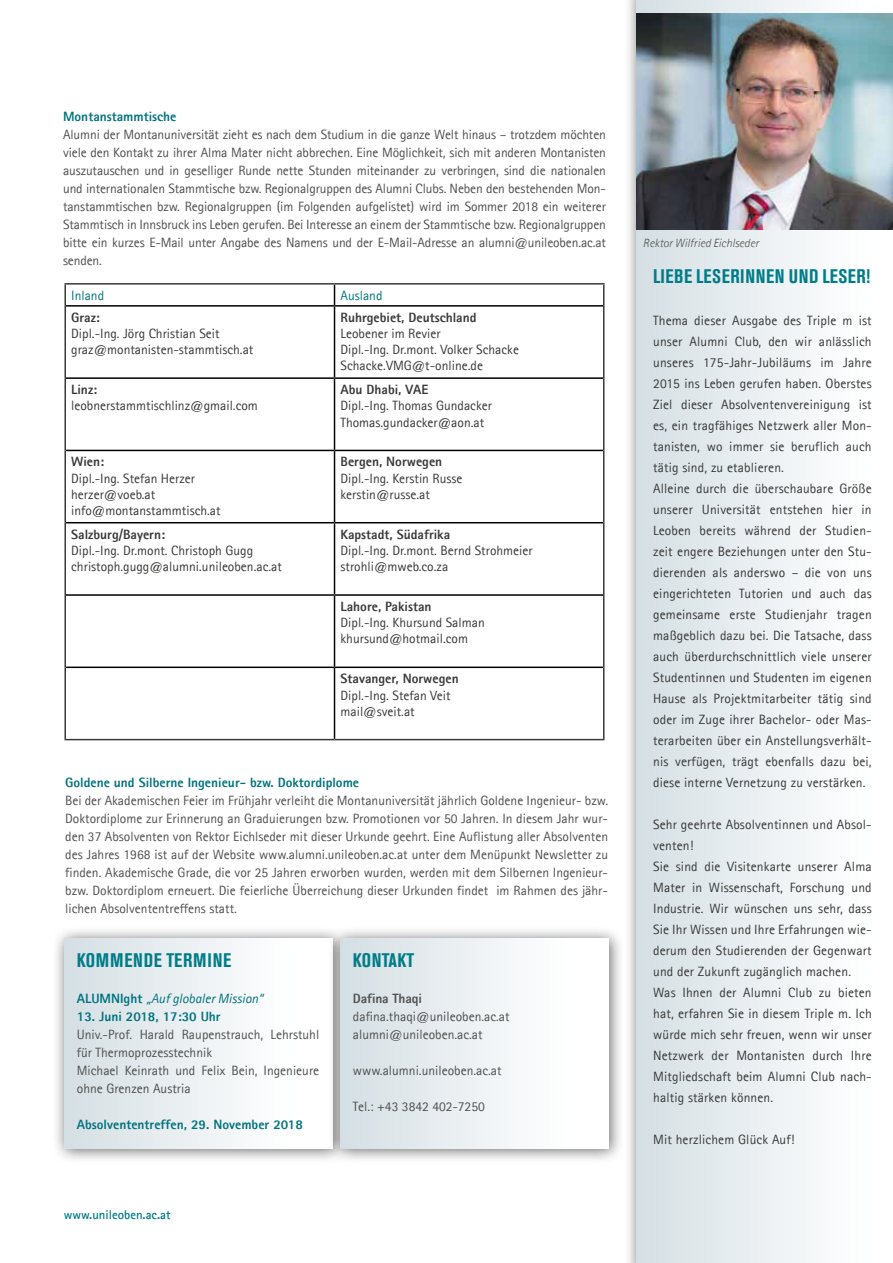
<style>
.page{position:relative;width:893px;height:1263px;background:#fff}
.page>*{position:absolute;margin:0;border:0;box-sizing:border-box;transform-origin:0 0}
.t1{font:700 condensed 19.5px "Akzidenz Grotesk BE";letter-spacing:.03em;color:#007c88}
.t2{font:700 condensed 19.5px "Akzidenz Grotesk BE";color:#007c88}
.t3{font:13.5px/21px "Agfa Rotis Sans Serif";letter-spacing:.01em;color:#3a3938}
.t4{font:13.5px/18px "Agfa Rotis Sans Serif";color:#50504f;text-align:justify}
.t5{font:800 13.5px "Agfa Rotis Sans Serif";color:#3a3938}
.t6{font:800 13.5px "Agfa Rotis Sans Serif";color:#00737e}
.t7{font:italic 13.5px "Agfa Rotis Sans Serif";color:#00737e}
.t8{font:13.5px "Agfa Rotis Sans Serif";color:#00737e}
.t9{font:800 13.5px "Agfa Rotis Sans Serif";letter-spacing:-.01em;color:#50504f}
.t10{font:700 12.75px "Agfa Rotis Sans Serif";color:#007c88}
.t11{font:italic 300 12px "Agfa Rotis Sans Serif";color:#50504f}
.s1{font-weight:800;font-style:normal}
</style>
<div class="page">
<div style="left:624px;top:0;width:269px;height:1263px;background:#000;opacity:.6"></div>
<div style="left:636px;top:0;width:257px;height:1263px;background:linear-gradient(to right,#d5dfe4,#fff)"></div>
<img style="left:636px;top:13px;width:257px;height:216px">
<div style="left:52px;top:926px;width:296px;height:238px;background:#000;opacity:.6"></div>
<div style="left:64px;top:938px;width:268px;height:210px;background:linear-gradient(to right,#d5e0e4,#fff)"></div>
<div style="left:328px;top:926px;width:296px;height:238px;background:#000;opacity:.6"></div>
<div style="left:340px;top:938px;width:268px;height:210px;background:linear-gradient(to right,#d6e0e4,#fff)"></div>
<svg style="left:334px;top:285px;width:1px;height:20px"></svg>
<hr style="left:66px;top:305px;width:268px;height:2px;background:#000">
<hr style="left:334px;top:305px;width:269px;height:2px;background:#000">
<hr style="left:334px;top:307px;width:1px;height:70px;background:#000">
<hr style="left:66px;top:377px;width:268px;height:2px;background:#000">
<hr style="left:334px;top:377px;width:269px;height:2px;background:#000">
<hr style="left:334px;top:379px;width:1px;height:71px;background:#000">
<hr style="left:66px;top:450px;width:268px;height:1px;background:#000">
<hr style="left:334px;top:450px;width:269px;height:1px;background:#000">
<hr style="left:334px;top:451px;width:1px;height:71px;background:#000">
<hr style="left:66px;top:522px;width:268px;height:1px;background:#000">
<hr style="left:334px;top:522px;width:269px;height:1px;background:#000">
<hr style="left:334px;top:523px;width:1px;height:71px;background:#000">
<hr style="left:66px;top:594px;width:268px;height:2px;background:#000">
<hr style="left:334px;top:594px;width:269px;height:2px;background:#000">
<hr style="left:334px;top:596px;width:1px;height:70px;background:#000">
<hr style="left:66px;top:666px;width:268px;height:2px;background:#000">
<hr style="left:334px;top:666px;width:269px;height:2px;background:#000">
<hr style="left:334px;top:668px;width:1px;height:71px;background:#000">
<hr style="left:64px;top:283px;width:270px;height:2px;background:#3a3938">
<hr style="left:64px;top:285px;width:2px;height:21px;background:#3a3938">
<hr style="left:334px;top:283px;width:270px;height:2px;background:#3a3938">
<svg style="left:603px;top:285px;width:1px;height:21px"></svg>
<hr style="left:64px;top:306px;width:2px;height:72px;background:#3a3938">
<hr style="left:603px;top:306px;width:1px;height:72px;background:#3a3938">
<hr style="left:64px;top:378px;width:2px;height:72px;background:#3a3938">
<hr style="left:603px;top:378px;width:1px;height:72px;background:#3a3938">
<hr style="left:64px;top:450px;width:2px;height:73px;background:#3a3938">
<hr style="left:603px;top:450px;width:1px;height:73px;background:#3a3938">
<hr style="left:64px;top:523px;width:2px;height:72px;background:#3a3938">
<hr style="left:603px;top:523px;width:1px;height:72px;background:#3a3938">
<hr style="left:64px;top:595px;width:2px;height:72px;background:#3a3938">
<hr style="left:603px;top:595px;width:1px;height:72px;background:#3a3938">
<hr style="left:64px;top:667px;width:2px;height:72px;background:#3a3938">
<hr style="left:603px;top:667px;width:1px;height:72px;background:#3a3938">
<hr style="left:64px;top:739px;width:270px;height:1px;background:#3a3938">
<hr style="left:334px;top:739px;width:270px;height:1px;background:#3a3938">
<p class="t6" style="left:63px;top:108px;width:115px">Montanstammtische</p>
<p class="t4" style="left:63px;top:125px;width:544px">Alumni der Montanuniversität zieht es nach dem Studium in die ganze Welt hinaus – trotzdem möchten viele den Kontakt zu ihrer Alma Mater nicht abbrechen. Eine Möglichkeit, sich mit anderen Montanisten auszutauschen und in geselliger Runde nette Stunden miteinander zu verbringen, sind die nationalen und internationalen Stammtische bzw. Regionalgruppen des Alumni Clubs. Neben den bestehenden Mon&shy;tanstammtischen bzw. Regionalgruppen (im Folgenden aufgelistet) wird im Sommer 2018 ein weiterer Stammtisch in Innsbruck ins Leben gerufen. Bei Interesse an einem der Stammtische bzw. Regionalgruppen bitte ein kurzes E-Mail unter Angabe des Namens und der E-Mail-Adresse an alumni@unileoben.ac.at senden.</p>
<p class="t8" style="left:71px;top:287px;width:34px">Inland</p>
<p class="t8" style="left:340px;top:287px;width:43px">Ausland</p>
<p class="t5" style="left:71px;top:309px;width:30px">Graz:</p>
<p class="t3" style="left:71px;top:325px;width:184px;line-height:16.2px">Dipl.-Ing. Jörg Christian Seit graz@montanisten-stammtisch.at</p>
<p class="t5" style="left:340px;top:309px;width:138px">Ruhrgebiet, Deutschland</p>
<p class="t3" style="left:340px;top:325px;width:180px;line-height:16.2px">Leobener im Revier<br>Dipl.-Ing. Dr.mont. Volker Schacke<br>Schacke.VMG@t-online.de</p>
<p class="t5" style="left:71px;top:381px;width:28px">Linz:</p>
<p class="t3" style="left:71px;top:395px;width:188px">leobnerstammtischlinz@gmail.com</p>
<p class="t5" style="left:71px;top:453px;width:34px">Wien:</p>
<p class="t3" style="left:71px;top:470px;width:151px;line-height:16.2px">Dipl.-Ing. Stefan Herzer herzer@voeb.at info@montanstammtisch.at</p>
<p class="t5" style="left:71px;top:526px;width:95px">Salzburg/Bayern:</p>
<p class="t3" style="left:71px;top:542px;width:212px;line-height:16.2px">Dipl.-Ing. Dr.mont. Christoph Gugg christoph.gugg@alumni.unileoben.ac.at</p>
<p class="t5" style="left:340px;top:381px;width:90px">Abu Dhabi, VAE</p>
<p class="t3" style="left:340px;top:398px;width:153px;line-height:16.2px">Dipl.-Ing. Thomas Gundacker<br>Thomas.gundacker@aon.at</p>
<p class="t5" style="left:340px;top:453px;width:103px">Bergen, Norwegen</p>
<p class="t3" style="left:340px;top:470px;width:123px;line-height:16.2px">Dipl.-Ing. Kerstin Russe kerstin@russe.at</p>
<p class="t5" style="left:340px;top:526px;width:111px">Kapstadt, Südafrika</p>
<p class="t3" style="left:340px;top:542px;width:194px;line-height:16.2px">Dipl.-Ing. Dr.mont. Bernd Strohmeier strohli@mweb.co.za</p>
<p class="t5" style="left:340px;top:598px;width:92px">Lahore, Pakistan</p>
<p class="t3" style="left:340px;top:614px;width:146px;line-height:16.2px">Dipl.-Ing. Khursund Salman khursund@hotmail.com</p>
<p class="t5" style="left:340px;top:670px;width:120px">Stavanger, Norwegen</p>
<p class="t3" style="left:340px;top:687px;width:111px;line-height:16.2px">Dipl.-Ing. Stefan Veit mail@sveit.at</p>
<p class="t6" style="left:65px;top:774px;width:295px">Goldene und Silberne Ingenieur- bzw. Doktordiplome</p>
<p class="t4" style="left:65px;top:791px;width:544px">Bei der Akademischen Feier im Frühjahr verleiht die Montanuniversität jährlich Goldene Ingenieur- bzw.<br>Doktordiplome zur Erinnerung an Graduierungen bzw. Promotionen vor 50 Jahren. In diesem Jahr wur&shy;den 37 Absolventen von Rektor Eichlseder mit dieser Urkunde geehrt. Eine Auflistung aller Absolventen des Jahres 1968 ist auf der Website www.alumni.unileoben.ac.at unter dem Menüpunkt Newsletter zu finden. Akademische Grade, die vor 25 Jahren erworben wurden, werden mit dem Silbernen Ingenieur&shy;bzw. Doktordiplom erneuert. Die feierliche Überreichung dieser Urkunden findet im Rahmen des jähr&shy;lichen Absolvententreffens statt.</p>
<h1 class="t1" style="left:77px;top:949px;width:156px">KOMMENDE TERMINE</h1>
<p class="t7" style="left:77px;top:991px;width:188px"><span class="s1">ALUMNIght</span> „Auf globaler Mission“</p>
<p class="t6" style="left:77px;top:1008px;width:145px">13. Juni 2018, 17:30 Uhr</p>
<p class="t4" style="left:77px;top:1025px;width:244px;text-align:left">Univ.-Prof. Harald Raupenstrauch, Lehrstuhl für Thermoprozesstechnik<br>Michael Keinrath und Felix Bein, Ingenieure ohne Grenzen Austria</p>
<p class="t6" style="left:77px;top:1116px;width:228px">Absolvententreffen, 29. November 2018</p>
<p class="t10" style="left:64px;top:1207px;width:108px">www.unileoben.ac.at</p>
<h1 class="t2" style="left:353px;top:949px;width:63px">KONTAKT</h1>
<p class="t9" style="left:353px;top:990px;width:70px">Dafina Thaqi</p>
<p class="t4" style="left:353px;top:1007px;width:158px">dafina.thaqi@unileoben.ac.at alumni@unileoben.ac.at</p>
<p class="t4" style="left:353px;top:1061px;width:150px">www.alumni.unileoben.ac.at</p>
<p class="t4" style="left:353px;top:1097px;width:133px">Tel.: +43 3842 402-7250</p>
<p class="t11" style="left:643px;top:236px;width:117px">Rektor Wilfried Eichlseder</p>
<h1 class="t1" style="left:653px;top:265px;width:219px">LIEBE LESERINNEN UND LESER!</h1>
<p class="t3" style="left:653px;top:310px;width:220px">Thema dieser Ausgabe des Triple m ist unser Alumni Club, den wir anlässlich unseres 175-Jahr-Jubiläums im Jahre 2015 ins Leben gerufen haben. Oberstes Ziel dieser Absolventenvereinigung ist es, ein tragfähiges Netzwerk aller Mon&shy;tanisten, wo immer sie beruflich auch tätig sind, zu etablieren.<br>Alleine durch die überschaubare Größe unserer Universität entstehen hier in Leoben bereits während der Studien&shy;zeit engere Beziehungen unter den Stu&shy;dierenden als anderswo – die von uns eingerichteten Tutorien und auch das gemeinsame erste Studienjahr tragen maßgeblich dazu bei. Die Tatsache, dass auch überdurchschnittlich viele unserer Studentinnen und Studenten im eigenen Hause als Projektmitarbeiter tätig sind oder im Zuge ihrer Bachelor- oder Mas&shy;terarbeiten über ein Anstellungsverhält&shy;nis verfügen, trägt ebenfalls dazu bei, diese interne Vernetzung zu verstärken.</p>
<p class="t3" style="left:653px;top:814px;width:220px">Sehr geehrte Absolventinnen und Absol&shy;venten!<br>Sie sind die Visitenkarte unserer Alma Mater in Wissenschaft, Forschung und Industrie. Wir wünschen uns sehr, dass Sie Ihr Wissen und Ihre Erfahrungen wie&shy;derum den Studierenden der Gegenwart und der Zukunft zugänglich machen.<br>Was Ihnen der Alumni Club zu bieten hat, erfahren Sie in diesem Triple m. Ich würde mich sehr freuen, wenn wir unser Netzwerk der Montanisten durch Ihre Mitgliedschaft beim Alumni Club nach&shy;haltig stärken können.</p>
<p class="t3" style="left:653px;top:1129px;width:143px">Mit herzlichem Glück Auf!</p>
</div>
